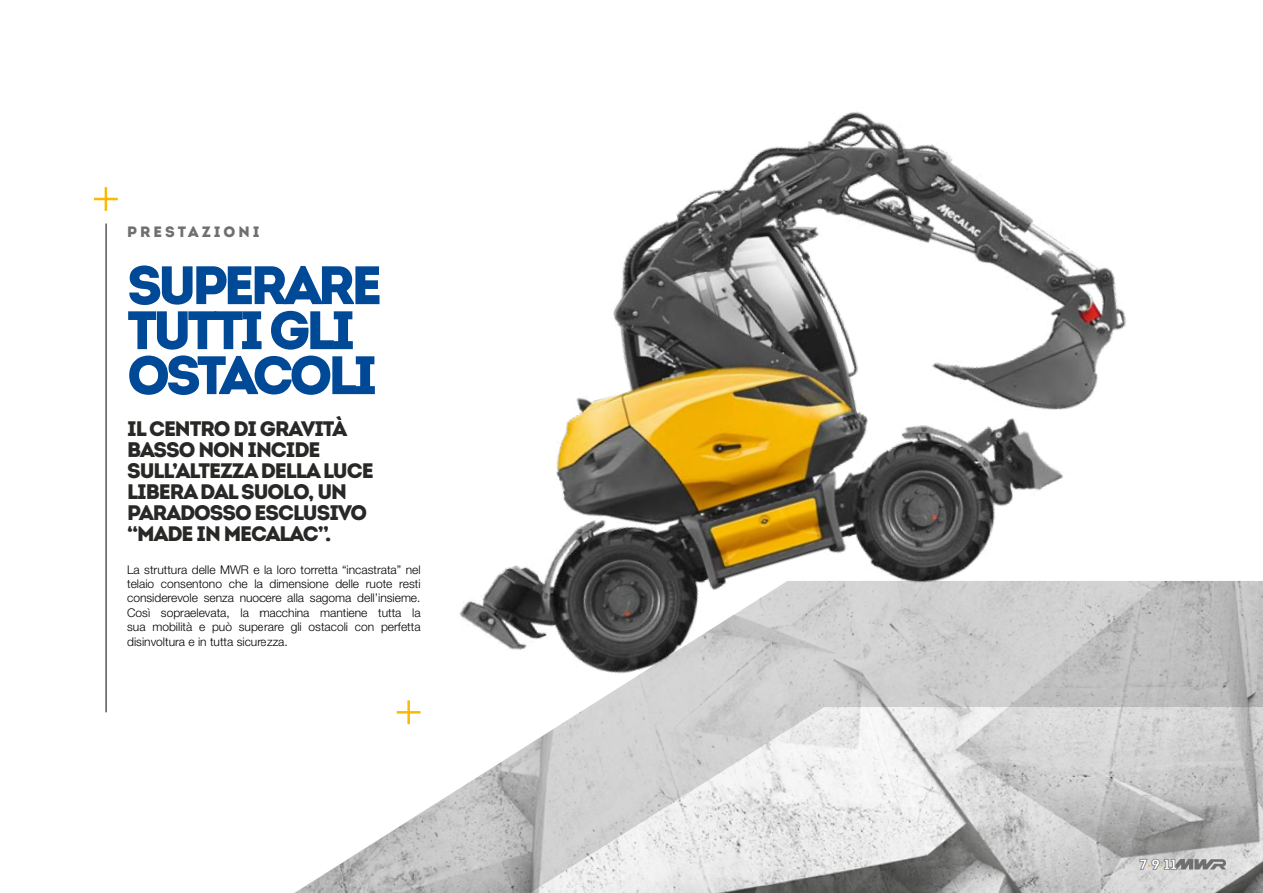
<style>
.page{position:relative;width:1263px;height:893px;background:#fff}
.page>*{position:absolute;margin:0;border:0;box-sizing:border-box;transform-origin:0 0}
.t1{font:900 54px/45px "Intro";letter-spacing:-.075em;color:#004996}
.t2{font:900 21px/21px "Intro";letter-spacing:-.05em;color:#282827}
.t3{font:900 15px "Intro";letter-spacing:.2em;color:#706f6f}
.t4{font:300 12px/14.4px "Helvetica Neue LT Pro";color:#000;text-align:justify}
</style>
<div class="page">
<svg style="left:94px;top:187px;width:24px;height:24px"></svg>
<hr style="left:106px;top:223px;width:1px;height:489px;background:#000">
<img style="left:294px;top:581px;width:969px;height:312px">
<img style="left:318px;top:112px;width:904px;height:640px">
<svg style="left:1139px;top:859px;width:88px;height:11px"></svg>
<p class="t3" style="left:127px;top:221px;width:134px">PRESTAZIONI</p>
<h1 class="t1" style="left:127px;top:262px;width:257px">SUPERARE<br>TUTTI GLI<br>OSTACOLI</h1>
<h2 class="t2" style="left:127px;top:418px;width:248px">IL CENTRO DI GRAVITÀ<br>BASSO NON INCIDE<br>SULL’ALTEZZA DELLA LUCE<br>LIBERA DAL SUOLO, UN<br>PARADOSSO ESCLUSIVO “MADE IN MECALAC”.</h2>
<p class="t4" style="left:127px;top:562px;width:295px">La struttura delle MWR e la loro torretta “incastrata” nel telaio consentono che la dimensione delle ruote resti considerevole senza nuocere alla sagoma dell’insieme.<br>Così sopraelevata, la macchina mantiene tutta la sua mobilità e può superare gli ostacoli con perfetta disinvoltura e in tutta sicurezza.</p>
</div>
